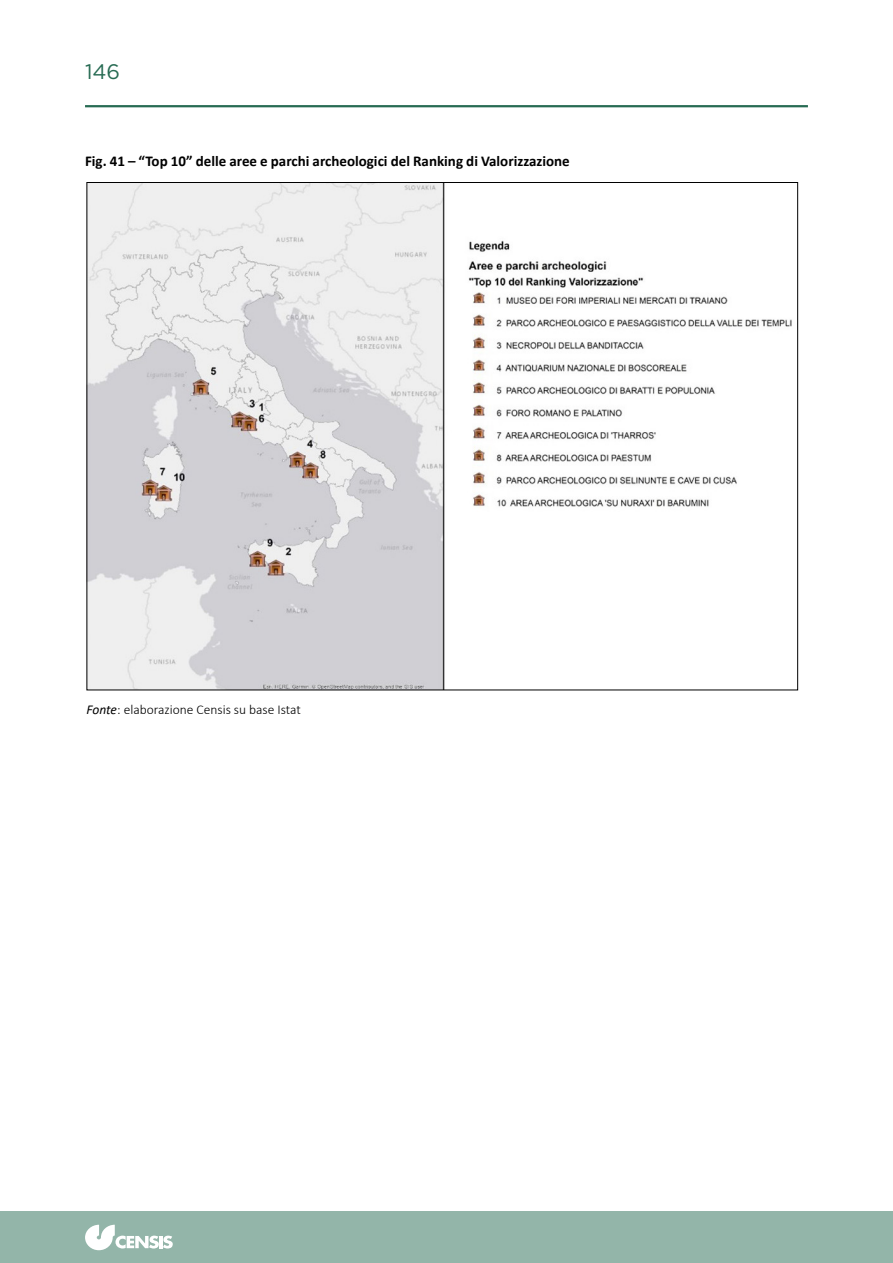
<style>
.page{position:relative;width:893px;height:1263px;background:#fff}
.page>*{position:absolute;margin:0;border:0;box-sizing:border-box;transform-origin:0 0}
.t1{font:21px "Gotham";color:#276b53}
.t2{font:700 15px "Calibri";color:#000}
.t3{font:300 13.5px "Calibri";color:#000}
.s1{font-weight:400;font-style:italic}
</style>
<div class="page">
<hr style="left:85px;top:105px;width:723px;height:2px;background:#276b53">
<div style="left:0;top:1212px;width:893px;height:51px;background:#93b5a9"></div>
<svg style="left:85px;top:1225px;width:88px;height:25px"></svg>
<img style="left:89px;top:184px;width:703px;height:504px">
<h1 class="t1" style="left:85px;top:60px;width:37px">146</h1>
<p class="t2" style="left:85px;top:150px;width:486px">Fig. 41 – “Top 10” delle aree e parchi archeologici del Ranking di Valorizzazione</p>
<p class="t3" style="left:87px;top:701px;width:216px"><span class="s1">Fonte</span>: elaborazione Censis su base Istat</p>
</div>
